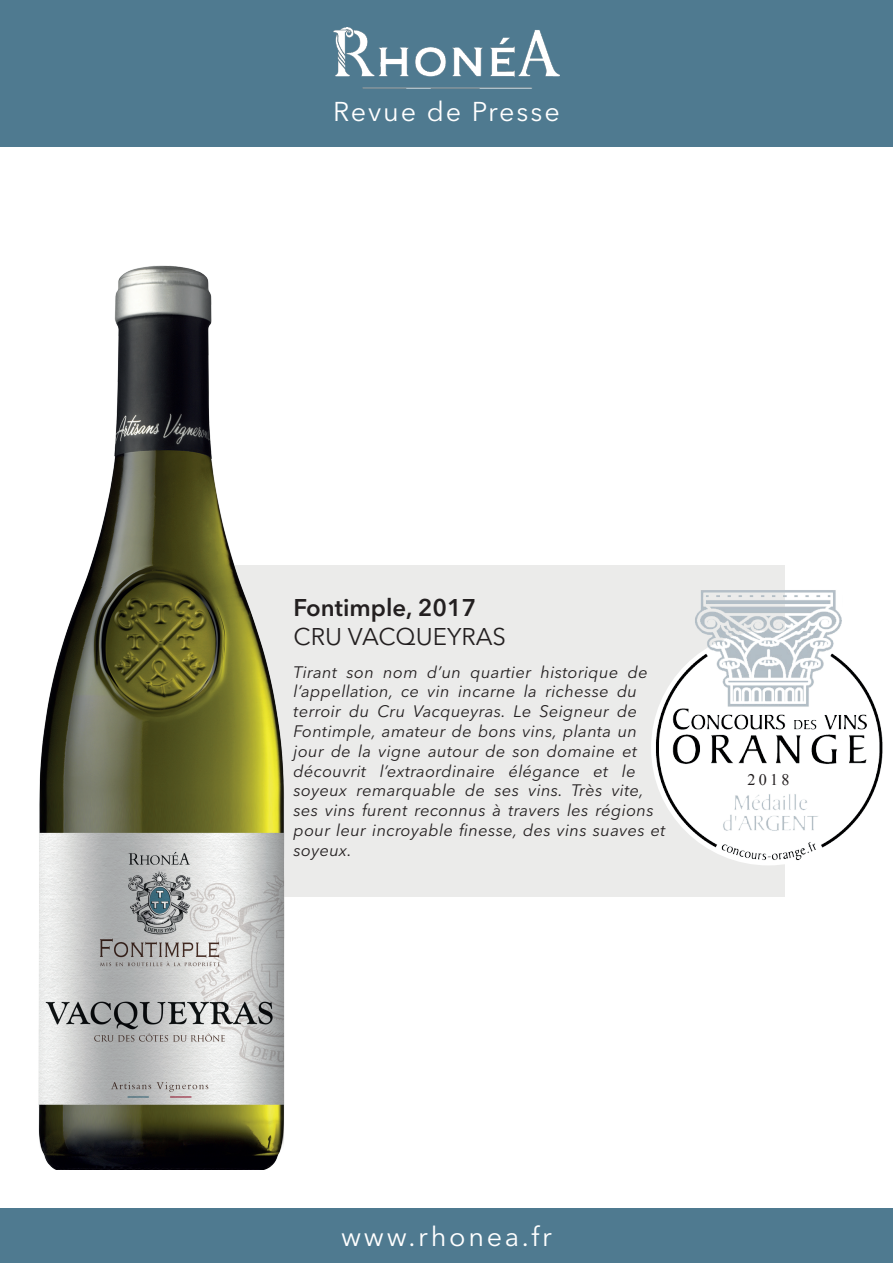
<style>
.page{position:relative;width:893px;height:1263px;background:#fff}
.page>*{position:absolute;margin:0;border:0;box-sizing:border-box;transform-origin:0 0}
.t1{font:27px "Avenir Next LT Pro";letter-spacing:.1em;color:#fff}
.t2{font:27px "Avenir Next LT Pro";letter-spacing:.07em;color:#fff}
.t3{font:600 24px "Avenir Next LT Pro";color:#231f20}
.t4{font:24px "Avenir Next LT Pro";color:#231f20}
.t5{font:italic 16.5px/19.8px "Avenir Next LT Pro";letter-spacing:.02em;color:#231f20}
.t6{font:16.05px "Times New Roman";color:#231f20}
</style>
<div class="page">
<div style="left:0;top:1209px;width:893px;height:54px;background:#4f7a90"></div>
<div style="left:0;top:0;width:893px;height:146px;background:#4f7a90"></div>
<img style="left:333px;top:28px;width:226px;height:61px">
<div style="left:215px;top:565px;width:570px;height:331px;background:#ebebea"></div>
<img style="left:651px;top:590px;width:232px;height:275px">
<img style="left:38px;top:265px;width:256px;height:904px">
<h1 class="t2" style="left:333px;top:95px;width:228px">Revue de Presse</h1>
<h2 class="t3" style="left:294px;top:593px;width:184px">Fontimple, 2017</h2>
<h2 class="t4" style="left:294px;top:622px;width:214px">CRU VACQUEYRAS</h2>
<p class="t5" style="left:294px;top:662px;width:374px">Tirant son nom d’un quartier historique de l’appellation, ce vin incarne la richesse du terroir du Cru Vacqueyras. Le Seigneur de Fontimple, amateur de bons vins, planta un jour de la vigne autour de son domaine et découvrit l’extraordinaire élégance et le soyeux remarquable de ses vins. Très vite, ses vins furent reconnus à travers les régions pour leur incroyable finesse, des vins suaves et soyeux.</p>
<p class="t6" style="left:747px;top:768px;width:43px">2018</p>
<h1 class="t1" style="left:341px;top:1221px;width:212px">www.rhonea.fr</h1>
</div>
